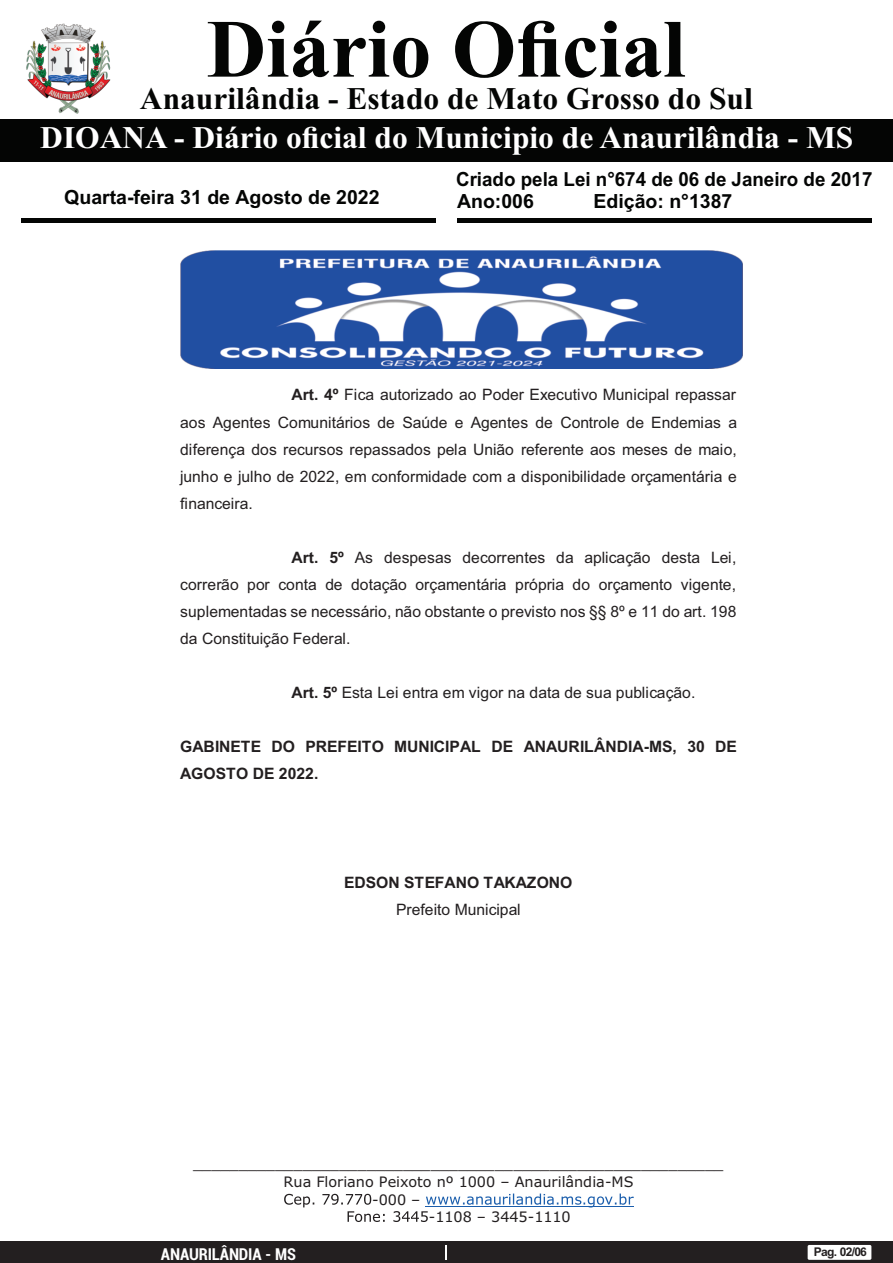
<style>
.page{position:relative;width:893px;height:1263px;background:#fff}
.page>*{position:absolute;margin:0;border:0;box-sizing:border-box;transform-origin:0 0}
.t1{font:700 82.5px "Times New Roman";color:#040504}
.t2{font:700 31.5px "Times New Roman";color:#fff}
.t3{font:700 31.5px "Times New Roman";color:#040504}
.t4{font:700 19.5px "Arial";color:#040504}
.t5{font:700 19.5px "Arial";color:#040504;scale:.96 1}
.t6{font:700 condensed 16.5px "Roboto";letter-spacing:-.01em;color:#fff}
.t7{font:15.75px/27.2px "Arial";color:#231f20;text-align:justify}
.t8{font:700 15.75px/27px "Arial";color:#231f20}
.t9{font:14.4px "Verdana";letter-spacing:-.005em;color:#231f20}
.t10{font:700 12px "Arial";letter-spacing:-.055em;color:#231f20}
.s1{font-weight:700}
</style>
<div class="page">
<div style="left:0;top:1242px;width:893px;height:21px;background:#231f20"></div>
<svg style="left:446px;top:1245px;width:1px;height:15px"></svg>
<div style="left:808px;top:1245px;width:63px;height:15px;background:#fff;border-radius:2px"></div>
<div style="left:0;top:119px;width:893px;height:42px;background:#040504"></div>
<hr style="left:21px;top:218px;width:415px;height:4px;background:#040504">
<hr style="left:457px;top:218px;width:415px;height:4px;background:#040504">
<img style="left:26px;top:23px;width:85px;height:91px">
<svg style="left:284px;top:1193px;width:350px;height:29px"></svg>
<img style="left:180px;top:251px;width:563px;height:117px">
<h1 class="t1" style="left:207px;top:21px;width:480px">Diário Oficial</h1>
<h2 class="t3" style="left:140px;top:88px;width:614px">Anaurilândia - Estado de Mato Grosso do Sul</h2>
<h2 class="t2" style="left:40px;top:126px;width:814px">DIOANA - Diário oficial do Municipio de Anaurilândia - MS</h2>
<p class="t5" style="left:456px;top:172px;width:435px">Criado pela Lei n°674 de 06 de Janeiro de 2017</p>
<p class="t4" style="left:64px;top:190px;width:317px">Quarta-feira 31 de Agosto de 2022</p>
<p class="t4" style="left:457px;top:193px;width:78px">Ano:006</p>
<p class="t4" style="left:593px;top:193px;width:140px">Edição: n°1387</p>
<p class="t7" style="left:180px;top:383px;width:558px;text-indent:111px"><span class="s1">Art. 4º</span> Fica autorizado ao Poder Executivo Municipal repassar aos Agentes Comunitários de Saúde e Agentes de Controle de Endemias a diferença dos recursos repassados pela União referente aos meses de maio, junho e julho de 2022, em conformidade com a disponibilidade orçamentária e financeira.</p>
<p class="t7" style="left:180px;top:545px;width:558px;text-indent:111px"><span class="s1">Art. 5º</span> As despesas decorrentes da aplicação desta Lei, correrão por conta de dotação orçamentária própria do orçamento vigente, suplementadas se necessário, não obstante o previsto nos §§ 8º e 11 do art. 198 da Constituição Federal.</p>
<p class="t7" style="left:291px;top:680px;width:406px"><span class="s1">Art. 5º</span> Esta Lei entra em vigor na data de sua publicação.</p>
<p class="t8" style="left:180px;top:735px;width:558px">GABINETE DO PREFEITO MUNICIPAL DE ANAURILÂNDIA-MS, 30 DE<br>AGOSTO DE 2022.</p>
<p class="t8" style="left:344px;top:870px;width:230px">EDSON STEFANO TAKAZONO</p>
<p class="t7" style="left:396px;top:897px;width:126px">Prefeito Municipal</p>
<p class="t9" style="left:193px;top:1158px;width:532px">__________________________________________________________</p>
<p class="t9" style="left:284px;top:1176px;width:352px">Rua Floriano Peixoto nº 1000 – Anaurilândia-MS</p>
<p class="t9" style="left:372px;top:1193px;width:50px">-000 –</p>
<p class="t9" style="left:429px;top:1211px;width:144px">-1108 – 3445-1110</p>
<p class="t6" style="left:161px;top:1247px;width:136px">ANAURILÂNDIA - MS</p>
<p class="t10" style="left:814px;top:1247px;width:55px">Pag. 02/06</p>
</div>
